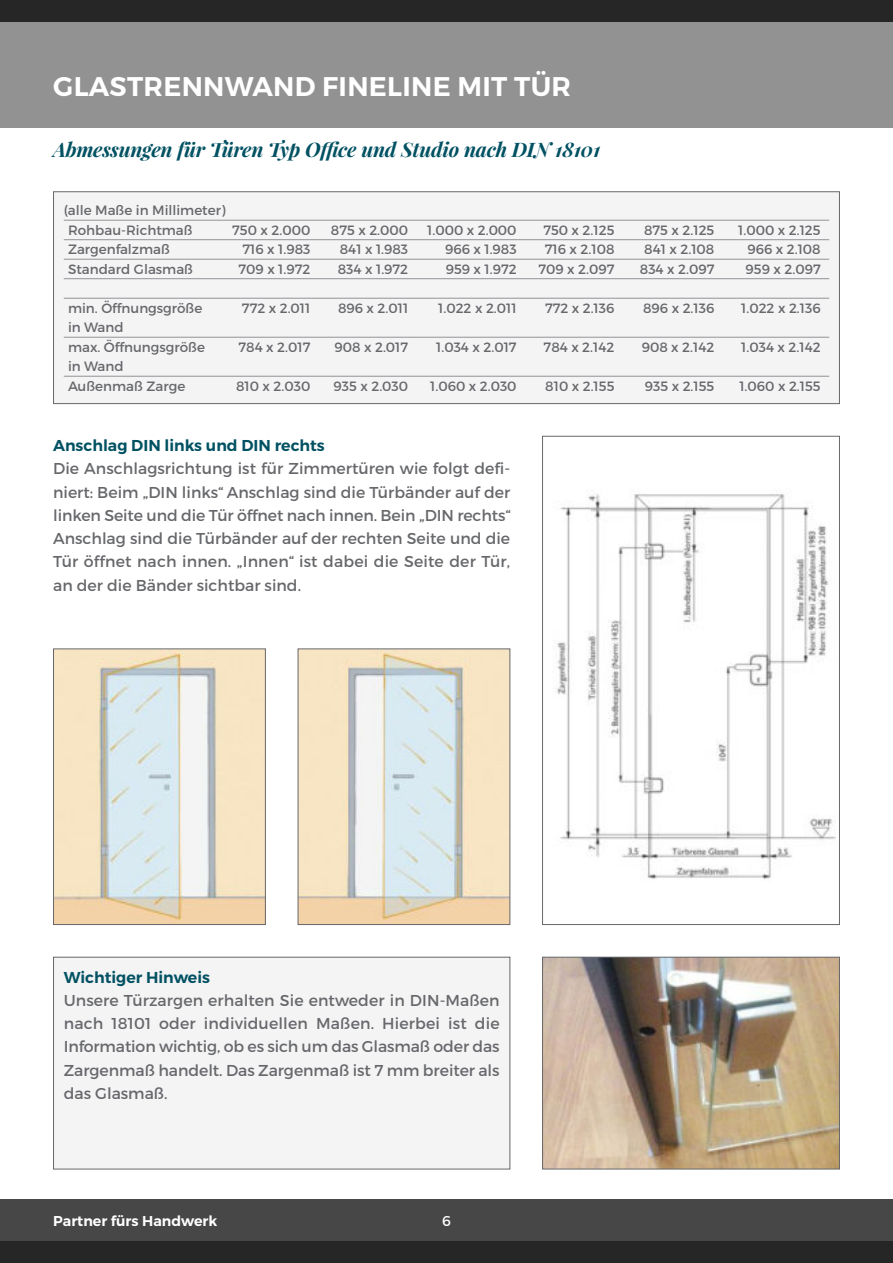
<style>
.page{position:relative;width:893px;height:1263px;background:#fff}
.page>*{position:absolute;margin:0;border:0;box-sizing:border-box;transform-origin:0 0}
.t1{font:600 27px "Montserrat";letter-spacing:.01em;color:#fff}
.t2{font:italic 700 19.5px "Playfair Display";letter-spacing:-.015em;color:#005162}
.t3{font:15.75px/23.2px "Montserrat";color:#67686b;text-align:justify}
.t4{font:600 15.75px "Montserrat";color:#005162}
.t5{font:600 14.25px "Montserrat";color:#fff}
.t6{font:14.25px "Montserrat";color:#fff}
.t7{font:13.5px/19.5px "Montserrat";color:#67686b}
</style>
<div class="page">
<div style="left:0;top:21px;width:893px;height:107px;background:#939293"></div>
<div style="left:0;top:0;width:893px;height:21px;background:#272627"></div>
<div style="left:0;top:1199px;width:893px;height:64px;background:#484747"></div>
<div style="left:0;top:1242px;width:893px;height:21px;background:#272627"></div>
<div style="left:54px;top:192px;width:785px;height:211px;background:#f4f4f5"></div>
<div style="left:53px;top:191px;width:787px;height:213px;border:1px solid #67686b"></div>
<img style="left:55px;top:650px;width:209px;height:273px">
<div style="left:53px;top:648px;width:213px;height:277px;border:1px solid #67686b"></div>
<img style="left:544px;top:959px;width:294px;height:208px">
<div style="left:542px;top:957px;width:298px;height:212px;border:1px solid #67686b"></div>
<img style="left:557px;top:493px;width:279px;height:386px">
<div style="left:542px;top:436px;width:298px;height:489px;border:1px solid #67686b"></div>
<img style="left:300px;top:650px;width:208px;height:273px">
<div style="left:298px;top:648px;width:212px;height:277px;border:1px solid #67686b"></div>
<div style="left:54px;top:957px;width:455px;height:212px;background:#f4f4f5"></div>
<div style="left:53px;top:957px;width:457px;height:212px;border:1px solid #67686b"></div>
<hr style="left:64px;top:220px;width:765px;height:1px;background:#919396">
<hr style="left:64px;top:239px;width:765px;height:1px;background:#919396">
<hr style="left:64px;top:259px;width:765px;height:1px;background:#919396">
<hr style="left:64px;top:278px;width:765px;height:1px;background:#919396">
<hr style="left:64px;top:298px;width:765px;height:1px;background:#919396">
<hr style="left:64px;top:337px;width:765px;height:1px;background:#919396">
<hr style="left:64px;top:376px;width:765px;height:1px;background:#919396">
<h1 class="t1" style="left:53px;top:71px;width:519px">GLASTRENNWAND FINELINE MIT TÜR</h1>
<p class="t2" style="left:53px;top:140px;width:549px">Abmessungen für Türen Typ Office und Studio nach DIN 18101</p>
<p class="t7" style="left:68px;top:200px;width:159px;text-indent:-4px">(alle Maße in Millimeter)<br>Rohbau-Richtmaß</p>
<p class="t7" style="left:232px;top:220px;width:80px">750 x 2.000</p>
<p class="t7" style="left:331px;top:220px;width:79px">875 x 2.000</p>
<p class="t7" style="left:427px;top:220px;width:91px">1.000 x 2.000</p>
<p class="t7" style="left:543px;top:220px;width:73px">750 x 2.125</p>
<p class="t7" style="left:644px;top:220px;width:72px">875 x 2.125</p>
<p class="t7" style="left:738px;top:220px;width:84px">1.000 x 2.125</p>
<p class="t7" style="left:68px;top:239px;width:103px">Zargenfalzmaß</p>
<p class="t7" style="left:243px;top:239px;width:69px">716 x 1.983</p>
<p class="t7" style="left:340px;top:239px;width:70px">841 x 1.983</p>
<p class="t7" style="left:445px;top:239px;width:73px">966 x 1.983</p>
<p class="t7" style="left:545px;top:239px;width:71px">716 x 2.108</p>
<p class="t7" style="left:644px;top:239px;width:72px">841 x 2.108</p>
<p class="t7" style="left:747px;top:239px;width:75px">966 x 2.108</p>
<p class="t7" style="left:68px;top:259px;width:127px">Standard Glasmaß</p>
<p class="t7" style="left:239px;top:259px;width:73px">709 x 1.972</p>
<p class="t7" style="left:338px;top:259px;width:72px">834 x 1.972</p>
<p class="t7" style="left:446px;top:259px;width:72px">959 x 1.972</p>
<p class="t7" style="left:538px;top:259px;width:77px">709 x 2.097</p>
<p class="t7" style="left:640px;top:259px;width:76px">834 x 2.097</p>
<p class="t7" style="left:746px;top:259px;width:77px">959 x 2.097</p>
<p class="t7" style="left:68px;top:298px;width:136px">min. Öffnungsgröße</p>
<p class="t7" style="left:242px;top:298px;width:70px">772 x 2.011</p>
<p class="t7" style="left:338px;top:298px;width:72px">896 x 2.011</p>
<p class="t7" style="left:438px;top:298px;width:80px">1.022 x 2.011</p>
<p class="t7" style="left:545px;top:298px;width:71px">772 x 2.136</p>
<p class="t7" style="left:643px;top:298px;width:73px">896 x 2.136</p>
<p class="t7" style="left:741px;top:298px;width:81px">1.022 x 2.136</p>
<p class="t7" style="left:68px;top:317px;width:138px">in Wand<br>max. Öffnungsgröße</p>
<p class="t7" style="left:239px;top:337px;width:73px">784 x 2.017</p>
<p class="t7" style="left:335px;top:337px;width:75px">908 x 2.017</p>
<p class="t7" style="left:436px;top:337px;width:82px">1.034 x 2.017</p>
<p class="t7" style="left:544px;top:337px;width:72px">784 x 2.142</p>
<p class="t7" style="left:642px;top:337px;width:74px">908 x 2.142</p>
<p class="t7" style="left:741px;top:337px;width:81px">1.034 x 2.142</p>
<p class="t7" style="left:68px;top:356px;width:119px">in Wand<br>Außenmaß Zarge</p>
<p class="t7" style="left:236px;top:376px;width:76px">810 x 2.030</p>
<p class="t7" style="left:334px;top:376px;width:76px">935 x 2.030</p>
<p class="t7" style="left:430px;top:376px;width:88px">1.060 x 2.030</p>
<p class="t7" style="left:545px;top:376px;width:71px">810 x 2.155</p>
<p class="t7" style="left:645px;top:376px;width:71px">935 x 2.155</p>
<p class="t7" style="left:739px;top:376px;width:83px">1.060 x 2.155</p>
<p class="t4" style="left:53px;top:436px;width:273px">Anschlag DIN links und DIN rechts</p>
<p class="t3" style="left:53px;top:457px;width:459px">Die Anschlagsrichtung ist für Zimmertüren wie folgt defi&shy;niert: Beim „DIN links“ Anschlag sind die Türbänder auf der linken Seite und die Tür öffnet nach innen. Bein „DIN rechts“ Anschlag sind die Türbänder auf der rechten Seite und die Tür öffnet nach innen. „Innen“ ist dabei die Seite der Tür, an der die Bänder sichtbar sind.</p>
<p class="t4" style="left:64px;top:968px;width:148px">Wichtiger Hinweis</p>
<p class="t3" style="left:64px;top:989px;width:437px">Unsere Türzargen erhalten Sie entweder in DIN-Maßen nach 18101 oder individuellen Maßen. Hierbei ist die Information wichtig, ob es sich um das Glasmaß oder das Zargenmaß handelt. Das Zargenmaß ist 7 mm breiter als das Glasmaß.</p>
<p class="t5" style="left:53px;top:1212px;width:166px">Partner fürs Handwerk</p>
<p class="t6" style="left:442px;top:1212px;width:10px">6</p>
</div>
